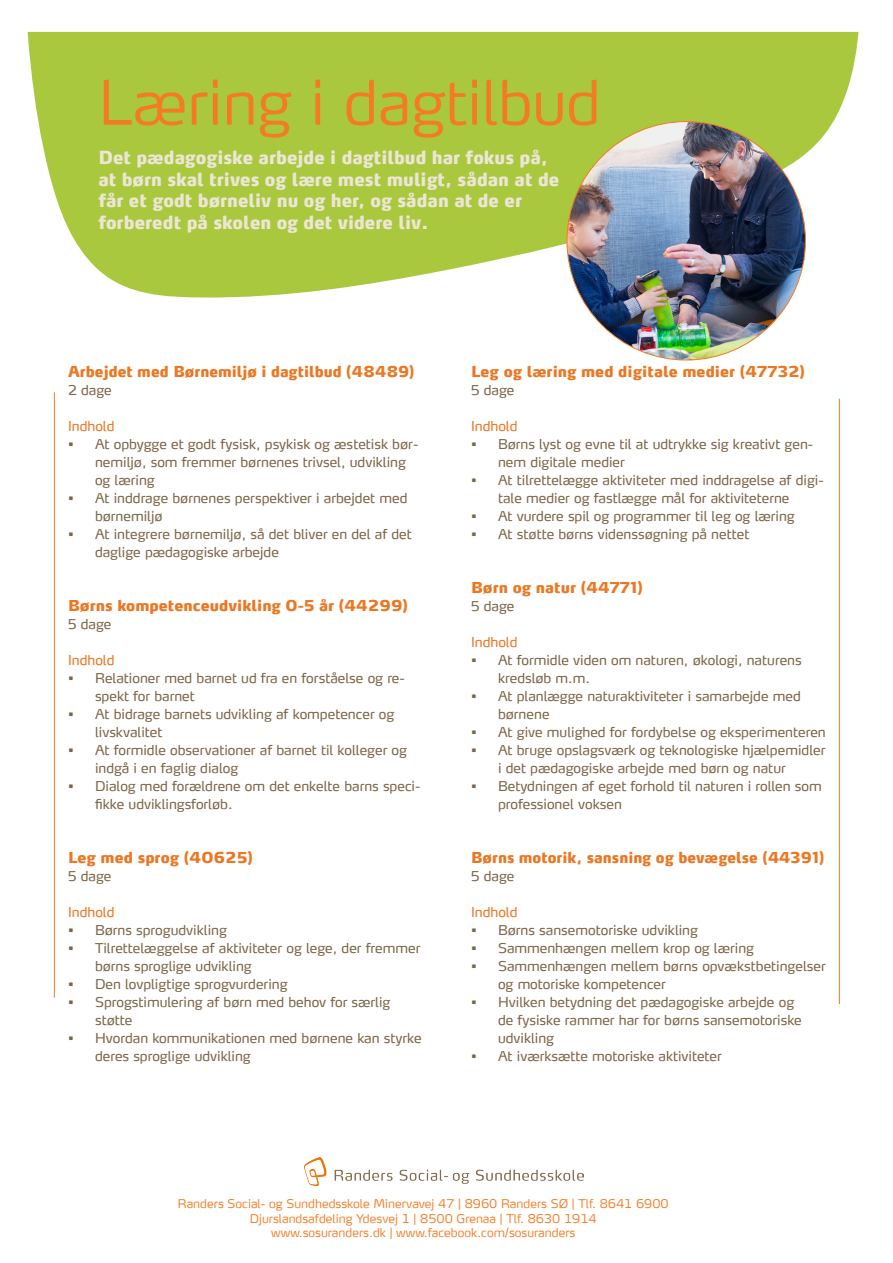
<style>
.page{position:relative;width:893px;height:1263px;background:#fff}
.page>*{position:absolute;margin:0;border:0;box-sizing:border-box;transform-origin:0 0}
.t1{font:300 60px "Max TF";color:#f47b21}
.t2{font:900 18px/21.6px "Max LF";color:#ece6d6}
.t3{font:900 15px "Max LF";color:#ec7723}
.t4{font:13.5px/18px "Max LF";color:#7c6648}
.t5{font:13.5px "Max LF";color:#ec7723}
.t6{font:300 12px "Max TF";color:#f47b21}
</style>
<div class="page">
<hr style="left:54px;top:392px;width:1px;height:606px;background:#f47b21">
<hr style="left:839px;top:399px;width:1px;height:605px;background:#f47b21">
<svg style="left:27px;top:32px;width:832px;height:432px;fill:#a9c83e"></svg>
<img style="left:304px;top:1157px;width:279px;height:28px">
<img style="left:567px;top:122px;width:238px;height:238px;border-radius:119px">
<p class="t1" style="left:98px;top:65px;width:504px">Læring i dagtilbud</p>
<p class="t2" style="left:98px;top:147px;width:462px">Det pædagogiske arbejde i dagtilbud har fokus på, at børn skal trives og lære mest muligt, sådan at de får et godt børneliv nu og her, og sådan at de er forberedt på skolen og det videre liv.</p>
<p class="t3" style="left:68px;top:362px;width:348px">Arbejdet med Børnemiljø i dagtilbud (48489)</p>
<p class="t4" style="left:68px;top:381px;width:45px">2 dage</p>
<p class="t5" style="left:68px;top:418px;width:48px">Indhold</p>
<p class="t4" style="left:95px;top:435px;width:325px;text-indent:-27px">• At opbygge et godt fysisk, psykisk og æstetisk bør&shy;nemiljø, som fremmer børnenes trivsel, udvikling og læring</p>
<p class="t4" style="left:95px;top:489px;width:314px;text-indent:-27px">• At inddrage børnenes perspektiver i arbejdet med børnemiljø</p>
<p class="t4" style="left:95px;top:525px;width:318px;text-indent:-27px">• At integrere børnemiljø, så det bliver en del af det daglige pædagogiske arbejde</p>
<p class="t3" style="left:68px;top:596px;width:341px">Børns kompetenceudvikling 0-5 år (44299)</p>
<p class="t4" style="left:68px;top:615px;width:45px">5 dage</p>
<p class="t5" style="left:68px;top:652px;width:48px">Indhold</p>
<p class="t4" style="left:95px;top:669px;width:311px;text-indent:-27px">• Relationer med barnet ud fra en forståelse og re&shy;spekt for barnet</p>
<p class="t4" style="left:95px;top:705px;width:301px;text-indent:-27px">• At bidrage barnets udvikling af kompetencer og livskvalitet</p>
<p class="t4" style="left:95px;top:741px;width:313px;text-indent:-27px">• At formidle observationer af barnet til kolleger og indgå i en faglig dialog</p>
<p class="t4" style="left:95px;top:777px;width:327px;text-indent:-27px">• Dialog med forældrene om det enkelte barns speci&shy;fikke udviklingsforløb.</p>
<p class="t3" style="left:68px;top:848px;width:186px">Leg med sprog (40625)</p>
<p class="t4" style="left:68px;top:867px;width:45px">5 dage</p>
<p class="t5" style="left:68px;top:904px;width:48px">Indhold</p>
<p class="t4" style="left:68px;top:921px;width:160px">• Børns sprogudvikling</p>
<p class="t4" style="left:95px;top:939px;width:327px;text-indent:-27px">• Tilrettelæggelse af aktiviteter og lege, der fremmer børns sproglige udvikling</p>
<p class="t4" style="left:68px;top:975px;width:221px">• Den lovpligtige sprogvurdering</p>
<p class="t4" style="left:95px;top:993px;width:297px;text-indent:-27px">• Sprogstimulering af børn med behov for særlig støtte</p>
<p class="t4" style="left:95px;top:1029px;width:328px;text-indent:-27px">• Hvordan kommunikationen med børnene kan styrke deres sproglige udvikling</p>
<p class="t3" style="left:471px;top:362px;width:336px">Leg og læring med digitale medier (47732)</p>
<p class="t4" style="left:471px;top:381px;width:45px">5 dage</p>
<p class="t5" style="left:471px;top:418px;width:48px">Indhold</p>
<p class="t4" style="left:498px;top:435px;width:317px;text-indent:-27px">• Børns lyst og evne til at udtrykke sig kreativt gen&shy;nem digitale medier</p>
<p class="t4" style="left:471px;top:471px;width:354px;text-align:center">• At tilrettelægge aktiviteter med inddragelse af digi&shy;tale medier og fastlægge mål for aktiviteterne</p>
<p class="t4" style="left:471px;top:507px;width:325px">• At vurdere spil og programmer til leg og læring</p>
<p class="t4" style="left:471px;top:525px;width:280px">• At støtte børns videnssøgning på nettet</p>
<p class="t3" style="left:471px;top:578px;width:173px">Børn og natur (44771)</p>
<p class="t4" style="left:471px;top:597px;width:45px">5 dage</p>
<p class="t5" style="left:471px;top:634px;width:48px">Indhold</p>
<p class="t4" style="left:498px;top:651px;width:305px;text-indent:-27px">• At formidle viden om naturen, økologi, naturens kredsløb m.m.</p>
<p class="t4" style="left:498px;top:687px;width:304px;text-indent:-27px">• At planlægge naturaktiviteter i samarbejde med børnene</p>
<p class="t4" style="left:471px;top:723px;width:356px">• At give mulighed for fordybelse og eksperimenteren</p>
<p class="t4" style="left:498px;top:741px;width:329px;text-indent:-27px">• At bruge opslagsværk og teknologiske hjælpemidler i det pædagogiske arbejde med børn og natur</p>
<p class="t4" style="left:498px;top:777px;width:325px;text-indent:-27px">• Betydningen af eget forhold til naturen i rollen som professionel voksen</p>
<p class="t3" style="left:471px;top:848px;width:355px">Børns motorik, sansning og bevægelse (44391)</p>
<p class="t4" style="left:471px;top:867px;width:45px">5 dage</p>
<p class="t5" style="left:471px;top:904px;width:48px">Indhold</p>
<p class="t4" style="left:471px;top:921px;width:228px">• Børns sansemotoriske udvikling</p>
<p class="t4" style="left:471px;top:939px;width:284px">• Sammenhængen mellem krop og læring</p>
<p class="t4" style="left:498px;top:957px;width:329px;text-indent:-27px">• Sammenhængen mellem børns opvækstbetingelser og motoriske kompetencer</p>
<p class="t4" style="left:498px;top:993px;width:305px;text-indent:-27px">• Hvilken betydning det pædagogiske arbejde og de fysiske rammer har for børns sansemotoriske udvikling</p>
<p class="t4" style="left:471px;top:1047px;width:252px">• At iværksætte motoriske aktiviteter</p>
<p class="t6" style="left:178px;top:1196px;width:492px">Randers Social- og Sundhedsskole Minervavej 47 | 8960 Randers SØ | Tlf. 8641 6900</p>
<p class="t6" style="left:250px;top:1211px;width:348px">Djurslandsafdeling Ydesvej 1 | 8500 Grenaa | Tlf. 8630 1914</p>
<p class="t6" style="left:271px;top:1225px;width:306px">www.sosuranders.dk | www.facebook.com/sosuranders</p>
</div>
